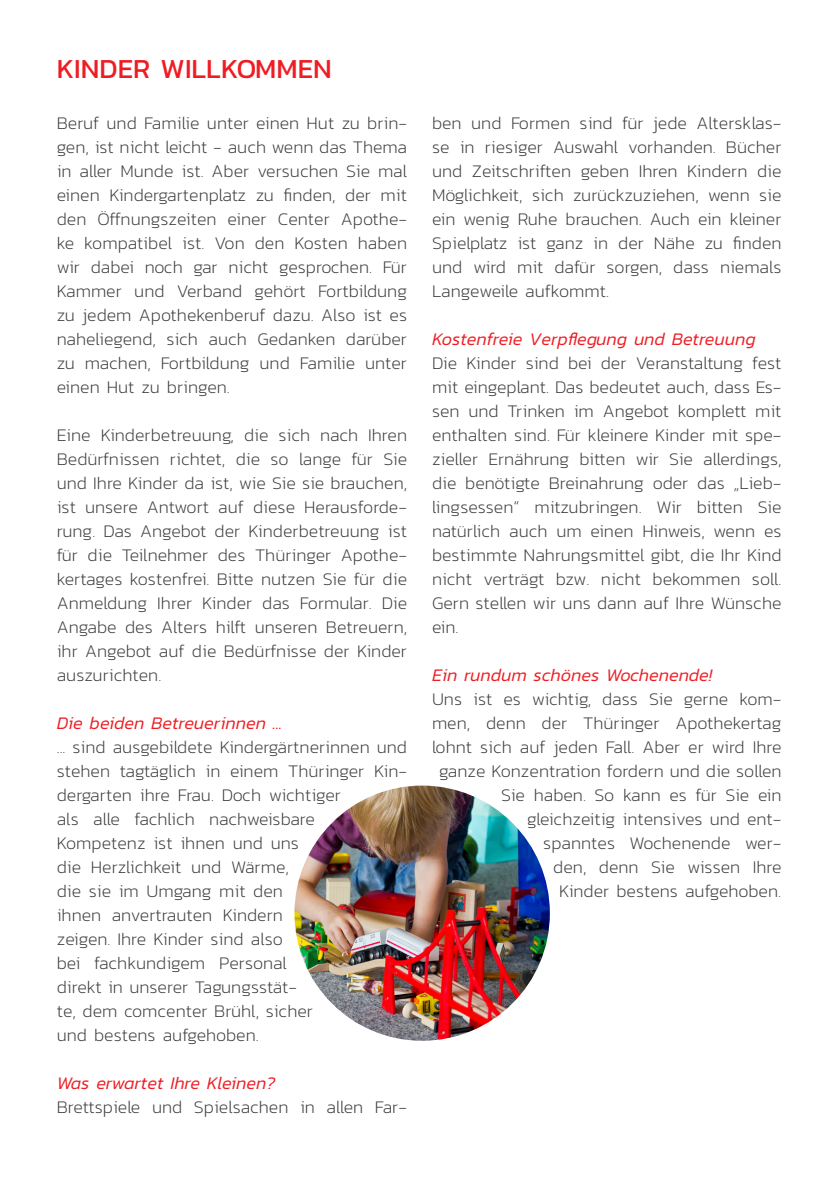
<style>
.page{position:relative;width:840px;height:1191px;background:#fff}
.page>*{position:absolute;margin:0;border:0;box-sizing:border-box;transform-origin:0 0}
.Überschrift_1_Schwar{font:28px "Kanit";color:#ee1d23}
.Fließtext_Kursiv_Rot{font:200 18px/24px "Kanit";color:#3e3e3f;text-align:justify}
.Fließtext{font:200 18px/24px "Kanit";color:#3e3e3f;text-align:justify}
.Fließtext_Kursiv_Rot-2{font:italic 300 18px "Kanit";color:#ee1d23}
</style>
<div class="page">
<img style="left:294px;top:785px;width:255px;height:255px;border-radius:128px">
<p class="Überschrift_1_Schwar" style="left:57px;top:48px;width:276px">KINDER WILLKOMMEN</p>
<p class="Fließtext" style="left:57px;top:111px;width:352px">Beruf und Familie unter einen Hut zu brin&shy;gen, ist nicht leicht - auch wenn das Thema in aller Munde ist. Aber versuchen Sie mal einen Kindergartenplatz zu finden, der mit den Öffnungszeiten einer Center Apothe&shy;ke kompatibel ist. Von den Kosten haben wir dabei noch gar nicht gesprochen. Für Kammer und Verband gehört Fortbildung zu jedem Apothekenberuf dazu. Also ist es naheliegend, sich auch Gedanken darüber zu machen, Fortbildung und Familie unter einen Hut zu bringen.</p>
<p class="Fließtext" style="left:57px;top:423px;width:352px">Eine Kinderbetreuung, die sich nach Ihren Bedürfnissen richtet, die so lange für Sie und Ihre Kinder da ist, wie Sie sie brauchen, ist unsere Antwort auf diese Herausforde&shy;rung. Das Angebot der Kinderbetreuung ist für die Teilnehmer des Thüringer Apothe&shy;kertages kostenfrei. Bitte nutzen Sie für die Anmeldung Ihrer Kinder das Formular. Die Angabe des Alters hilft unseren Betreuern, ihr Angebot auf die Bedürfnisse der Kinder auszurichten.</p>
<p class="Fließtext_Kursiv_Rot-2" style="left:57px;top:710px;width:227px">Die beiden Betreuerinnen ...</p>
<p class="Fließtext_Kursiv_Rot" style="left:57px;top:735px;width:351px;text-align:left">... sind ausgebildete Kindergärtnerinnen und stehen tagtäglich in einem Thüringer Kin&shy;dergarten ihre Frau. Doch wichtiger<br>als alle fachlich nachweisbare<br>Kompetenz ist ihnen und uns<br>die Herzlichkeit und Wärme,<br>die sie im Umgang mit den<br>ihnen anvertrauten Kindern<br>zeigen. Ihre Kinder sind also<br>bei fachkundigem Personal<br>direkt in unserer Tagungsstät-<br>te, dem comcenter Brühl, sicher<br>und bestens aufgehoben.</p>
<p class="Fließtext_Kursiv_Rot-2" style="left:57px;top:1070px;width:220px">Was erwartet Ihre Kleinen?</p>
<p class="Fließtext_Kursiv_Rot" style="left:57px;top:1095px;width:351px">Brettspiele und Spielsachen in allen Far-</p>
<p class="Fließtext_Kursiv_Rot" style="left:432px;top:111px;width:351px">ben und Formen sind für jede Altersklas&shy;se in riesiger Auswahl vorhanden. Bücher und Zeitschriften geben Ihren Kindern die Möglichkeit, sich zurückzuziehen, wenn sie ein wenig Ruhe brauchen. Auch ein kleiner Spielplatz ist ganz in der Nähe zu finden und wird mit dafür sorgen, dass niemals Langeweile aufkommt.</p>
<p class="Fließtext_Kursiv_Rot-2" style="left:432px;top:326px;width:325px">Kostenfreie Verpflegung und Betreuung</p>
<p class="Fließtext_Kursiv_Rot" style="left:432px;top:351px;width:351px">Die Kinder sind bei der Veranstaltung fest mit eingeplant. Das bedeutet auch, dass Es&shy;sen und Trinken im Angebot komplett mit enthalten sind. Für kleinere Kinder mit spe&shy;zieller Ernährung bitten wir Sie allerdings, die benötigte Breinahrung oder das „Lieb&shy;lingsessen“ mitzubringen. Wir bitten Sie natürlich auch um einen Hinweis, wenn es bestimmte Nahrungsmittel gibt, die Ihr Kind nicht verträgt bzw. nicht bekommen soll.<br>Gern stellen wir uns dann auf Ihre Wünsche ein.</p>
<p class="Fließtext_Kursiv_Rot-2" style="left:432px;top:662px;width:282px">Ein rundum schönes Wochenende!</p>
<p class="Fließtext_Kursiv_Rot" style="left:432px;top:687px;width:351px;text-align:right">Uns ist es wichtig, dass Sie gerne kom&shy;men, denn der Thüringer Apothekertag lohnt sich auf jeden Fall. Aber er wird Ihre ganze Konzentration fordern und die sollen Sie haben. So kann es für Sie ein gleichzeitig intensives und ent-<br>spanntes Wochenende wer-<br>den, denn Sie wissen Ihre<br>Kinder bestens aufgehoben.</p>
</div>
